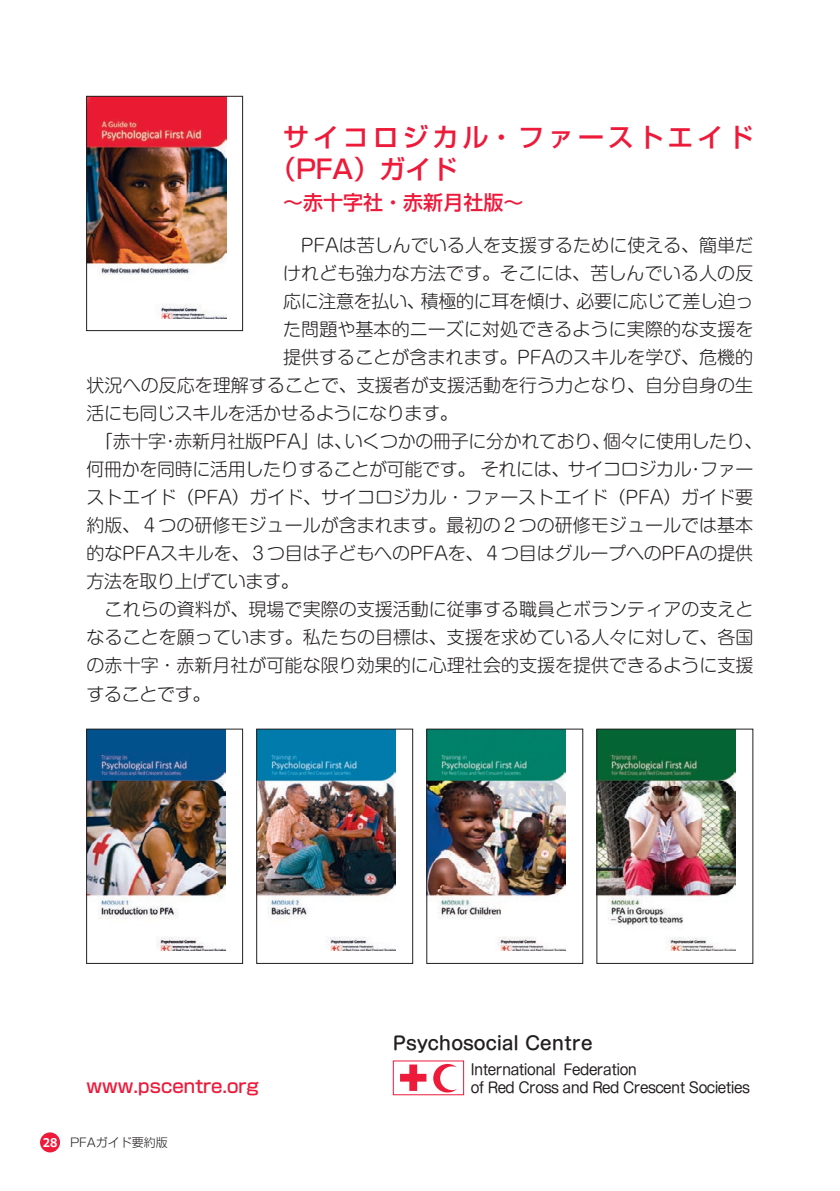
<style>
.page{position:relative;width:840px;height:1191px;background:#fff}
.page>*{position:absolute;margin:0;border:0;box-sizing:border-box;transform-origin:0 0}
.t1{font:500 26px/32px "Shin Go Pr 6 N";letter-spacing:.145em;color:#ed1a3a}
.t2{font:500 20px "Shin Go Pr 6 N";color:#ed1a3a}
.t3{font:500 18.2px "Shin M Go Pr 6 N";color:#231f20}
.t4{font:300 18px "Shin M Go Pr 6 N";color:#231f20}
.t5{font:300 18px "Shin M Go Pr 6 N";letter-spacing:-.02em;color:#231f20}
.t6{font:500 18px "Shin Go Pr 6 N";color:#ed1a3a}
.t7{font:14.6px/18.2px "Shin M Go Pr 6 N";letter-spacing:-.04em;color:#231f20;scale:.95 1}
.t8{font:300 12px "Shin Go Pr 6 N";color:#231f20}
.s1{font-family:"Meiryo";font-weight:700;color:#fff}
</style>
<div class="page">
<img style="left:88px;top:98px;width:138px;height:221px">
<div style="left:86px;top:96px;width:157px;height:235px;border:1px solid #231f20"></div>
<img style="left:88px;top:730px;width:137px;height:220px">
<div style="left:86px;top:728px;width:157px;height:236px;border:1px solid #231f20"></div>
<img style="left:258px;top:730px;width:137px;height:220px">
<div style="left:256px;top:728px;width:157px;height:236px;border:1px solid #231f20"></div>
<img style="left:428px;top:730px;width:137px;height:220px">
<div style="left:426px;top:728px;width:157px;height:236px;border:1px solid #231f20"></div>
<img style="left:598px;top:730px;width:137px;height:220px">
<div style="left:596px;top:728px;width:157px;height:236px;border:1px solid #231f20"></div>
<div style="left:392px;top:1060px;width:72px;height:35px;border:1px solid #ed1a3a"></div>
<svg style="left:400px;top:1064px;width:26px;height:27px"></svg>
<svg style="left:433px;top:1064px;width:23px;height:28px"></svg>
<div style="left:40px;top:1132px;width:20px;height:20px;background:#ed1a3a;border-radius:50%"></div>
<h1 class="t1" style="left:270px;top:120px;width:484px;text-indent:13px">サイコロジカル・ファーストエイド（PFA）ガイド</h1>
<p class="t2" style="left:283px;top:186px;width:241px">～赤十字社・赤新月社版～</p>
<p class="t4" style="left:283px;top:231px;width:471px">　PFAは苦しんでいる人を支援するために使える、簡単だ</p>
<p class="t4" style="left:283px;top:259px;width:471px">けれども強力な方法です。そこには、苦しんでいる人の反</p>
<p class="t5" style="left:283px;top:287px;width:471px">応に注意を払い、積極的に耳を傾け、必要に応じて差し迫っ</p>
<p class="t4" style="left:283px;top:315px;width:471px">た問題や基本的ニーズに対処できるように実際的な支援を</p>
<p class="t4" style="left:283px;top:343px;width:471px">提供することが含まれます。PFAのスキルを学び、危機的</p>
<p class="t4" style="left:87px;top:371px;width:667px">状況への反応を理解することで、支援者が支援活動を行う力となり、自分自身の生</p>
<p class="t5" style="left:87px;top:399px;width:372px">活にも同じスキルを活かせるようになります。</p>
<p class="t5" style="left:87px;top:427px;width:677px">　「赤十字・赤新月社版PFA」は、いくつかの冊子に分かれており、個々に使用したり、</p>
<p class="t5" style="left:87px;top:455px;width:667px">何冊かを同時に活用したりすることが可能です。 それには、サイコロジカル・ファー</p>
<p class="t4" style="left:87px;top:483px;width:667px">ストエイド（PFA）ガイド、サイコロジカル・ファーストエイド（PFA）ガイド要</p>
<p class="t4" style="left:87px;top:511px;width:667px">約版、４つの研修モジュールが含まれます。最初の２つの研修モジュールでは基本</p>
<p class="t4" style="left:87px;top:539px;width:667px">的なPFAスキルを、３つ目は子どもへのPFAを、４つ目はグループへのPFAの提供</p>
<p class="t5" style="left:87px;top:567px;width:214px">方法を取り上げています。</p>
<p class="t4" style="left:87px;top:595px;width:668px">　これらの資料が、現場で実際の支援活動に従事する職員とボランティアの支えと</p>
<p class="t4" style="left:87px;top:623px;width:668px">なることを願っています。私たちの目標は、支援を求めている人々に対して、各国</p>
<p class="t4" style="left:87px;top:651px;width:668px">の赤十字・赤新月社が可能な限り効果的に心理社会的支援を提供できるように支援</p>
<p class="t4" style="left:87px;top:679px;width:125px">することです。</p>
<p class="t6" style="left:87px;top:1070px;width:173px">www.pscentre.org</p>
<p class="t8" style="left:43px;top:1132px;width:127px"><span class="s1">28</span> PFAガイド要約版</p>
<p class="t3" style="left:392px;top:1028px;width:201px">Psychosocial Centre</p>
<p class="t7" style="left:470px;top:1059px;width:295px">International Federation<br>of Red Cross and Red Crescent Societies</p>
</div>
